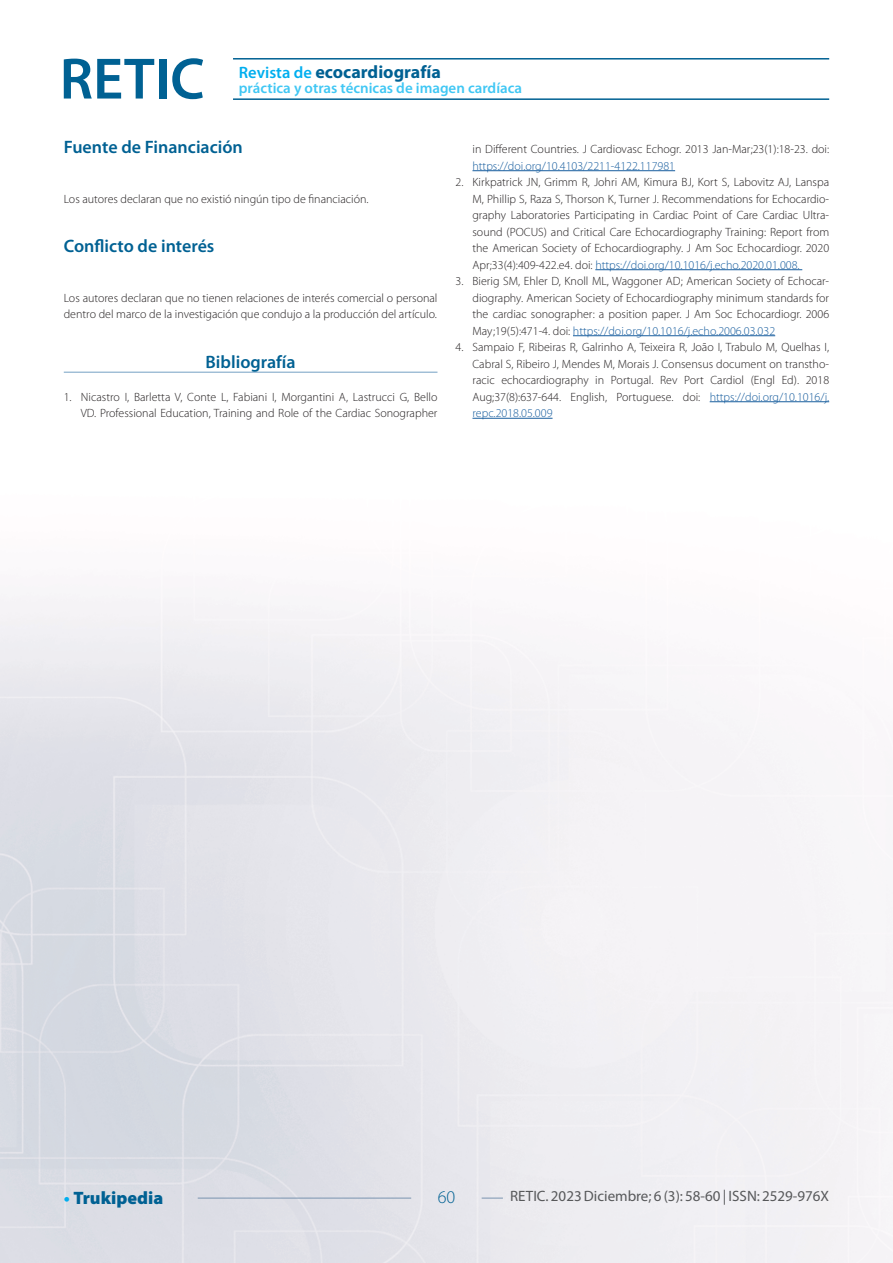
<style>
.page{position:relative;width:893px;height:1263px;background:#fff}
.page>*{position:absolute;margin:0;border:0;box-sizing:border-box;transform-origin:0 0}
._02_Primer_Orden{font:600 18px "Myriad Pro";color:#006193}
.t1{font:700 18px "Myriad Pro";color:#006193}
.Titulo_bibliografia{font:600 18px "Myriad Pro";color:#006193}
.t2{font:900 18px "Myriad Pro";color:#006193}
.t3{font:300 18px "Myriad Pro";color:#006193}
.t4{font:15px "Myriad Pro";color:#57585a}
.t5{font:600 15px "Myriad Pro";color:#40c7f4}
._01_Texto_comun{font:300 12px/16.5px "Myriad Pro";color:#231f20;text-align:justify}
.s1{font-weight:600;font-size:16.5px;color:#00aeef}
.s2{color:#175d9e}
.s3{font-weight:700;color:#00aeef}
</style>
<div class="page">
<img style="left:0;top:58px;width:893px;height:1205px">
<hr style="left:233px;top:58px;width:596px;height:2px;background:#006193">
<hr style="left:233px;top:98px;width:596px;height:2px;background:#006193">
<svg style="left:64px;top:59px;width:90px;height:40px"></svg>
<div style="left:159px;top:59px;width:7px;height:40px;background:#006193"></div>
<svg style="left:172px;top:58px;width:31px;height:41px"></svg>
<hr style="left:198px;top:1198px;width:213px;height:1px;background:#7a94b0">
<svg style="left:482px;top:1198px;width:21px;height:1px"></svg>
<hr style="left:64px;top:372px;width:373px;height:1px;background:#73a0c4">
<hr style="left:472px;top:170px;width:203px;height:1px;background:#175d9e">
<hr style="left:595px;top:269px;width:207px;height:1px;background:#175d9e">
<hr style="left:573px;top:335px;width:202px;height:1px;background:#175d9e">
<hr style="left:710px;top:401px;width:119px;height:1px;background:#175d9e">
<hr style="left:472px;top:418px;width:81px;height:1px;background:#175d9e">
<h1 class="t1" style="left:239px;top:60px;width:204px"><span class="s1">Revista de</span> ecocardiografía</h1>
<p class="t5" style="left:239px;top:78px;width:285px">práctica y otras técnicas de imagen cardíaca</p>
<p class="_02_Primer_Orden" style="left:64px;top:136px;width:181px">Fuente de Financiación</p>
<p class="_01_Texto_comun" style="left:64px;top:190px;width:306px">Los autores declaran que no existió ningún tipo de financiación.</p>
<p class="_02_Primer_Orden" style="left:64px;top:235px;width:152px">Conflicto de interés</p>
<p class="_01_Texto_comun" style="left:64px;top:289px;width:375px">Los autores declaran que no tienen relaciones de interés comercial o personal dentro del marco de la investigación que condujo a la producción del artículo.</p>
<p class="Titulo_bibliografia" style="left:206px;top:350px;width:92px">Bibliografía</p>
<p class="_01_Texto_comun" style="left:64px;top:388px;width:375px;text-align:right">1. Nicastro I, Barletta V, Conte L, Fabiani I, Morgantini A, Lastrucci G, Bello<br>VD. Professional Education, Training and Role of the Cardiac Sonographer</p>
<p class="_01_Texto_comun" style="left:472px;top:141px;width:358px">in Different Countries. J Cardiovasc Echogr. 2013 Jan-Mar;23(1):18-23. doi: <span class="s2">https://doi.org/10.4103/2211-4122.117981</span></p>
<p class="_01_Texto_comun" style="left:472px;top:174px;width:358px;text-indent:-17px">2. Kirkpatrick JN, Grimm R, Johri AM, Kimura BJ, Kort S, Labovitz AJ, Lanspa M, Phillip S, Raza S, Thorson K, Turner J. Recommendations for Echocardio&shy;graphy Laboratories Participating in Cardiac Point of Care Cardiac Ultra&shy;sound (POCUS) and Critical Care Echocardiography Training: Report from the American Society of Echocardiography. J Am Soc Echocardiogr. 2020<br>Apr;33(4):409-422.e4. doi: <span class="s2">https://doi.org/10.1016/j.echo.2020.01.008.</span></p>
<p class="_01_Texto_comun" style="left:472px;top:273px;width:358px;text-indent:-17px">3. Bierig SM, Ehler D, Knoll ML, Waggoner AD; American Society of Echocar&shy;diography. American Society of Echocardiography minimum standards for the cardiac sonographer: a position paper. J Am Soc Echocardiogr. 2006<br>May;19(5):471-4. doi: <span class="s2">https://doi.org/10.1016/j.echo.2006.03.032</span></p>
<p class="_01_Texto_comun" style="left:472px;top:339px;width:358px;text-indent:-17px">4. Sampaio F, Ribeiras R, Galrinho A, Teixeira R, João I, Trabulo M, Quelhas I, Cabral S, Ribeiro J, Mendes M, Morais J. Consensus document on transtho&shy;racic echocardiography in Portugal. Rev Port Cardiol (Engl Ed). 2018<br>Aug;37(8):637-644. English, Portuguese. doi: <span class="s2">https://doi.org/10.1016/j. repc.2018.05.009</span></p>
<h1 class="t2" style="left:64px;top:1188px;width:101px"><span class="s3">•</span> Trukipedia</h1>
<h1 class="t3" style="left:438px;top:1187px;width:19px">60</h1>
<p class="t4" style="left:510px;top:1187px;width:320px">RETIC. 2023 Diciembre; 6 (3): 58-60 | ISSN: 2529-976X</p>
</div>
